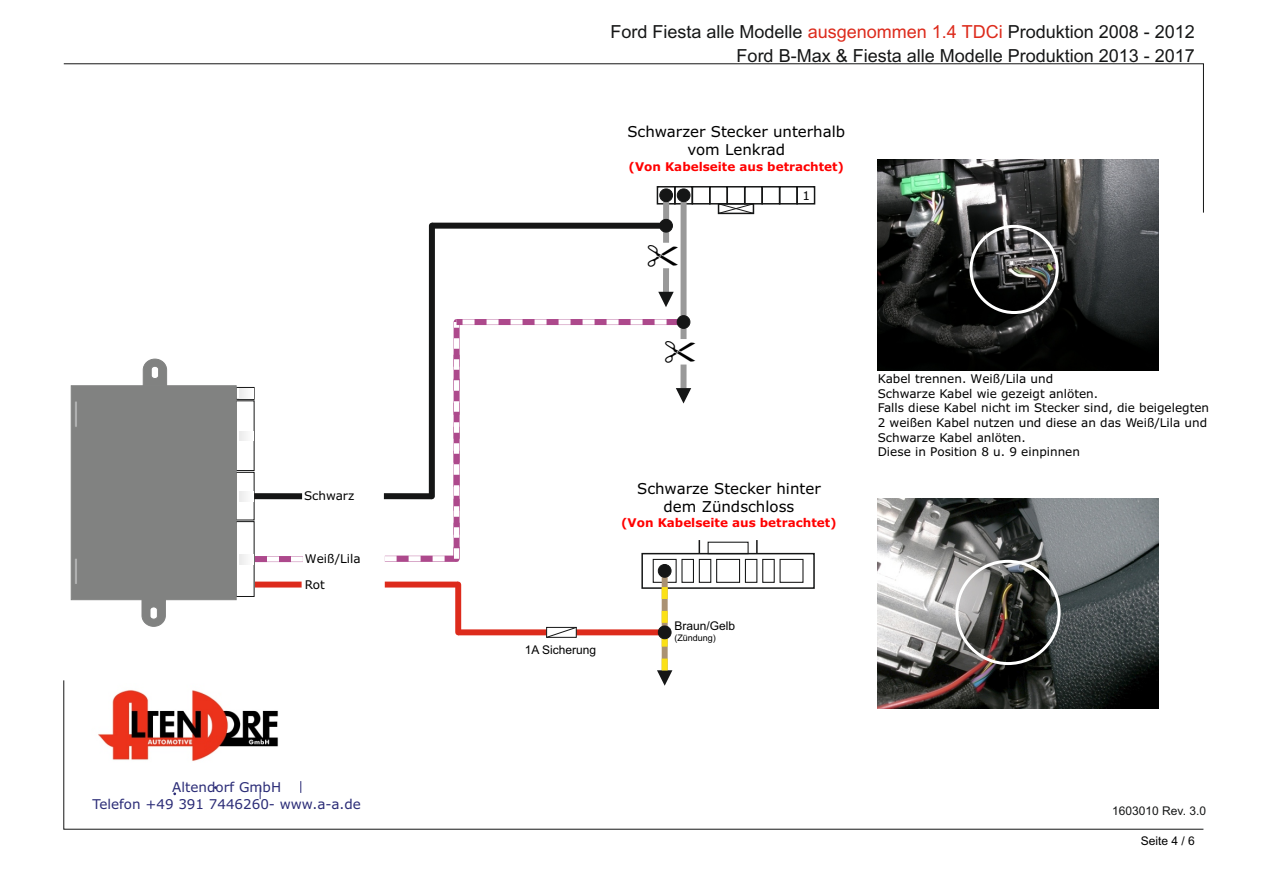
<style>
.page{position:relative;width:1263px;height:893px;background:#fff}
.page>*{position:absolute;margin:0;border:0;box-sizing:border-box;transform-origin:0 0}
.t1{font:18px/24.2px "Arial Unicode MS";color:#151616;text-align:right}
.t2{font:15px/18.3px "Verdana";color:#000;text-align:center}
.t3{font:13.5px/16.4px "Verdana";color:#2b2c77;text-align:center}
.t4{font:12px/14.5px "Verdana";color:#000}
.t5{font:700 12px "Verdana";color:#f00}
.t6{font:12px "Arial";color:#000}
.t7{font:12px "Arial";color:#151616}
.t8{font:12px "Arial Unicode MS";color:#000}
.t9{font:9px "Arial";color:#000}
.s1{color:#dd2b1c}
</style>
<div class="page">
<svg style="left:63px;top:63px;width:1141px;height:150px"></svg>
<svg style="left:63px;top:680px;width:1141px;height:149px"></svg>
<img style="left:878px;top:498px;width:280px;height:211px">
<div style="left:955px;top:560px;width:106px;height:105px;border:3px solid #fff;border-radius:50%"></div>
<img style="left:878px;top:160px;width:280px;height:210px">
<div style="left:969px;top:225px;width:90px;height:89px;border:3px solid #fff;border-radius:50%"></div>
<svg style="left:71px;top:359px;width:232px;height:268px"></svg>
<div style="left:455px;top:585px;width:6px;height:47px;background:#dd2b1c"></div>
<div style="left:779px;top:559px;width:24px;height:24px;border:1px solid #151616"></div>
<div style="left:653px;top:559px;width:24px;height:24px;border:1px solid #151616"></div>
<div style="left:681px;top:559px;width:13px;height:24px;border:1px solid #151616"></div>
<div style="left:641px;top:553px;width:174px;height:36px;border:2px solid #151616"></div>
<div style="left:708px;top:542px;width:41px;height:12px;border:1px solid #151616"></div>
<div style="left:699px;top:559px;width:12px;height:24px;border:1px solid #151616"></div>
<div style="left:716px;top:559px;width:24px;height:24px;border:1px solid #151616"></div>
<div style="left:745px;top:559px;width:12px;height:24px;border:1px solid #151616"></div>
<div style="left:762px;top:559px;width:13px;height:24px;border:1px solid #151616"></div>
<svg style="left:756px;top:540px;width:2px;height:14px"></svg>
<div style="left:458px;top:629px;width:207px;height:6px;background:#dd2b1c"></div>
<svg style="left:546px;top:626px;width:31px;height:12px"></svg>
<svg style="left:657px;top:571px;width:15px;height:115px"></svg>
<div style="left:658px;top:626px;width:13px;height:13px;background:#151616;border:1px solid #151616;border-radius:50%"></div>
<div style="left:658px;top:564px;width:13px;height:13px;background:#151616;border:1px solid #151616;border-radius:50%"></div>
<div style="left:385px;top:582px;width:73px;height:5px;background:#dd2b1c"></div>
<div style="left:255px;top:582px;width:47px;height:5px;background:#dd2b1c"></div>
<div style="left:429px;top:226px;width:6px;height:270px;background:#151616"></div>
<div style="left:744px;top:186px;width:19px;height:19px;border:2px solid #151616"></div>
<div style="left:761px;top:186px;width:19px;height:19px;border:2px solid #151616"></div>
<div style="left:779px;top:186px;width:19px;height:19px;border:2px solid #151616"></div>
<svg style="left:718px;top:203px;width:36px;height:11px"></svg>
<div style="left:692px;top:186px;width:18px;height:19px;border:2px solid #151616"></div>
<div style="left:709px;top:186px;width:19px;height:19px;border:2px solid #151616"></div>
<div style="left:726px;top:186px;width:19px;height:19px;border:2px solid #151616"></div>
<div style="left:657px;top:186px;width:19px;height:19px;border:2px solid #151616"></div>
<div style="left:674px;top:186px;width:19px;height:19px;border:2px solid #151616"></div>
<div style="left:796px;top:186px;width:19px;height:19px;border:2px solid #151616"></div>
<div style="left:663px;top:195px;width:6px;height:48px;background:#999"></div>
<div style="left:680px;top:195px;width:7px;height:144px;background:#999"></div>
<div style="left:663px;top:268px;width:6px;height:24px;background:#999"></div>
<div style="left:660px;top:189px;width:13px;height:13px;background:#151616;border:1px solid #151616;border-radius:50%"></div>
<svg style="left:658px;top:292px;width:16px;height:15px"></svg>
<div style="left:677px;top:189px;width:13px;height:13px;background:#151616;border:1px solid #151616;border-radius:50%"></div>
<div style="left:677px;top:315px;width:13px;height:14px;background:#151616;border:1px solid #151616;border-radius:50%"></div>
<div style="left:432px;top:223px;width:234px;height:6px;background:#151616"></div>
<div style="left:659px;top:219px;width:14px;height:13px;background:#151616;border:1px solid #151616;border-radius:50%"></div>
<svg style="left:260px;top:787px;width:1px;height:12px"></svg>
<img style="left:92px;top:684px;width:196px;height:83px">
<svg style="left:300px;top:781px;width:1px;height:12px"></svg>
<svg style="left:385px;top:319px;width:315px;height:243px"></svg>
<p class="t4" style="left:304px;top:490px;width:52px">Schwarz</p>
<p class="t4" style="left:305px;top:552px;width:57px">Weiß/Lila</p>
<p class="t4" style="left:305px;top:578px;width:22px">Rot</p>
<p class="t3" style="left:92px;top:780px;width:270px">Altendorf GmbH<br>Telefon +49 391 7446260- www.a-a.de</p>
<h1 class="t1" style="left:610px;top:22px;width:586px">Ford Fiesta alle Modelle <span class="s1">ausgenommen 1.4 TDCi</span> Produktion 2008 - 2012<br>Ford B-Max &amp; Fiesta alle Modelle Produktion 2013 - 2017</h1>
<p class="t2" style="left:627px;top:124px;width:219px">Schwarzer Stecker unterhalb vom Lenkrad</p>
<p class="t5" style="left:628px;top:161px;width:217px">(Von Kabelseite aus betrachtet)</p>
<p class="t4" style="left:803px;top:189px;width:9px">1</p>
<p class="t2" style="left:637px;top:480px;width:185px">Schwarze Stecker hinter dem Zündschloss</p>
<p class="t5" style="left:621px;top:518px;width:217px">(Von Kabelseite aus betrachtet)</p>
<p class="t6" style="left:525px;top:645px;width:73px">1A Sicherung</p>
<p class="t6" style="left:674px;top:622px;width:62px">Braun/Gelb</p>
<p class="t9" style="left:674px;top:635px;width:43px">(Zündung)</p>
<p class="t4" style="left:878px;top:373px;width:333px">Kabel trennen. Weiß/Lila und<br>Schwarze Kabel wie gezeigt anlöten.<br>Falls diese Kabel nicht im Stecker sind, die beigelegten 2 weißen Kabel nutzen und diese an das Weiß/Lila und Schwarze Kabel anlöten.<br>Diese in Position 8 u. 9 einpinnen</p>
<p class="t7" style="left:1112px;top:806px;width:95px">1603010 Rev. 3.0</p>
<p class="t8" style="left:1141px;top:837px;width:56px">Seite 4 / 6</p>
</div>
